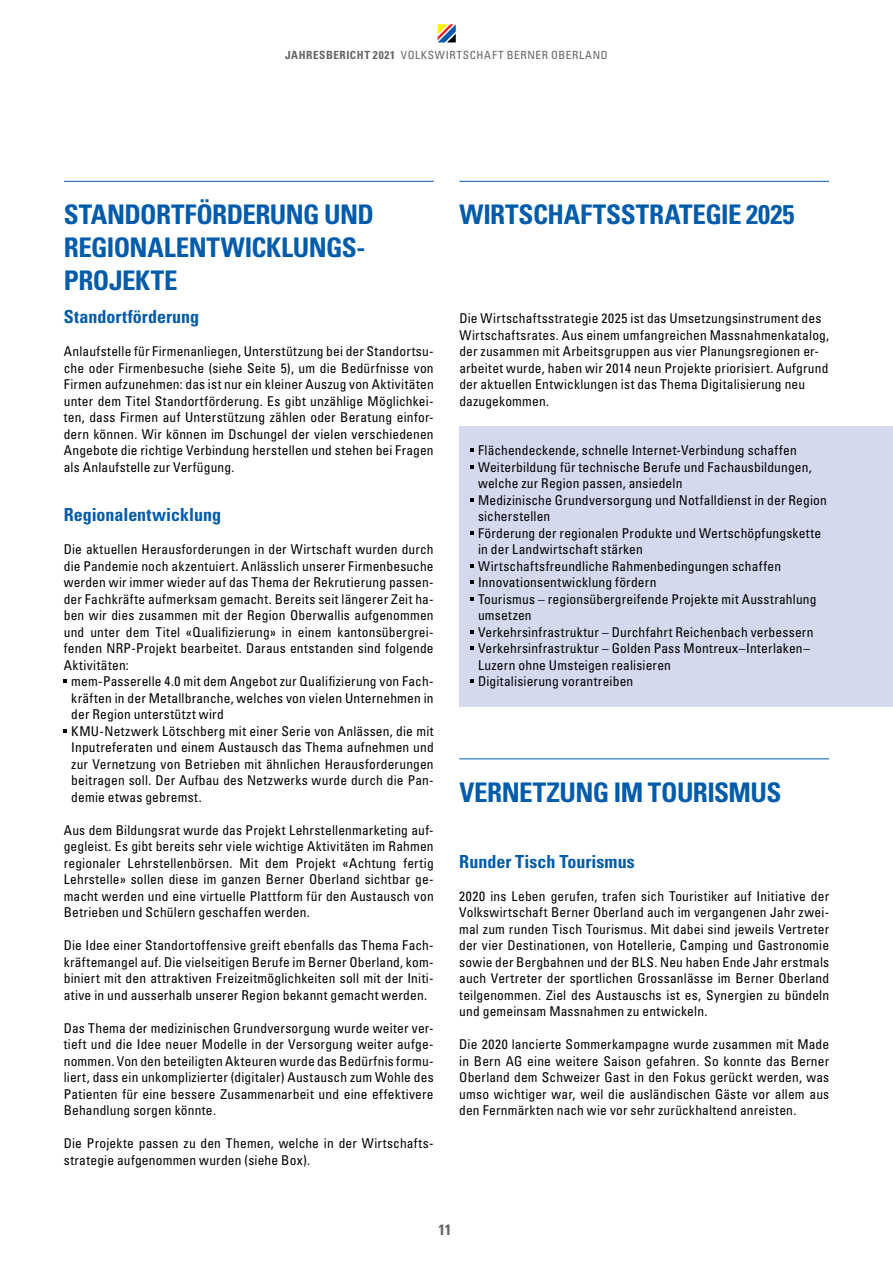
<style>
.page{position:relative;width:893px;height:1263px;background:#fff}
.page>*{position:absolute;margin:0;border:0;box-sizing:border-box;transform-origin:0 0}
.t1{font:700 condensed 27px/33px "Univers LT Std";letter-spacing:-.02em;color:#005baa}
.t2{font:700 condensed 18px "Univers LT Std";color:#005baa}
.t3{font:700 condensed 15px "Univers LT Std";color:#636466}
.t4{font:condensed 13.5px/16.5px "Univers LT Std";letter-spacing:.01em;color:#000;text-align:justify}
.t5{font:condensed 13.5px "Univers LT Std";letter-spacing:.03em;color:#000}
.t6{font:condensed 11.25px "Univers LT Std";letter-spacing:.06em;color:#636466}
.s1{font-weight:700}
</style>
<div class="page">
<svg style="left:438px;top:24px;width:17px;height:18px"></svg>
<div style="left:459px;top:426px;width:434px;height:280px;background:#d4d9ee"></div>
<hr style="left:64px;top:181px;width:370px;height:1px;background:#005baa">
<svg style="left:64px;top:729px;width:3px;height:4px"></svg>
<hr style="left:459px;top:181px;width:370px;height:1px;background:#005baa">
<svg style="left:470px;top:449px;width:4px;height:3px"></svg>
<svg style="left:470px;top:465px;width:4px;height:4px"></svg>
<svg style="left:470px;top:498px;width:4px;height:4px"></svg>
<svg style="left:470px;top:531px;width:4px;height:4px"></svg>
<svg style="left:470px;top:564px;width:4px;height:4px"></svg>
<svg style="left:470px;top:581px;width:4px;height:3px"></svg>
<svg style="left:470px;top:597px;width:4px;height:4px"></svg>
<svg style="left:470px;top:630px;width:4px;height:4px"></svg>
<svg style="left:470px;top:647px;width:4px;height:3px"></svg>
<svg style="left:470px;top:680px;width:4px;height:3px"></svg>
<hr style="left:459px;top:759px;width:370px;height:1px;background:#005baa">
<p class="t6" style="left:285px;top:48px;width:324px"><span class="s1">JAHRESBERICHT 2021</span> VOLKSWIRTSCHAFT BERNER OBERLAND</p>
<h1 class="t1" style="left:64px;top:198px;width:311px">STANDORTFÖRDERUNG UND<br>REGIONALENTWICKLUNGS-<br>PROJEKTE</h1>
<h2 class="t2" style="left:64px;top:306px;width:137px">Standortförderung</h2>
<p class="t4" style="left:64px;top:343px;width:371px">Anlaufstelle für Firmenanliegen, Unterstützung bei der Standortsu&shy;che oder Firmenbesuche (siehe Seite 5), um die Bedürfnisse von Firmen aufzunehmen: das ist nur ein kleiner Auszug von Aktivitäten unter dem Titel Standortförderung. Es gibt unzählige Möglichkei&shy;ten, dass Firmen auf Unterstützung zählen oder Beratung einfor&shy;dern können. Wir können im Dschungel der vielen verschiedenen Angebote die richtige Verbindung herstellen und stehen bei Fragen als Anlaufstelle zur Verfügung.</p>
<h2 class="t2" style="left:64px;top:504px;width:159px">Regionalentwicklung</h2>
<p class="t4" style="left:64px;top:541px;width:371px">Die aktuellen Herausforderungen in der Wirtschaft wurden durch</p>
<p class="t4" style="left:64px;top:557px;width:371px">die Pandemie noch akzentuiert. Anlässlich unserer Firmenbesuche</p>
<p class="t4" style="left:64px;top:574px;width:371px">werden wir immer wieder auf das Thema der Rekrutierung passen-</p>
<p class="t4" style="left:64px;top:590px;width:371px">der Fachkräfte aufmerksam gemacht. Bereits seit längerer Zeit ha-</p>
<p class="t4" style="left:64px;top:607px;width:371px">ben wir dies zusammen mit der Region Oberwallis aufgenommen</p>
<p class="t4" style="left:64px;top:623px;width:371px">und unter dem Titel «Qualifizierung» in einem kantonsübergrei-</p>
<p class="t4" style="left:64px;top:640px;width:371px">fenden NRP-Projekt bearbeitet. Daraus entstanden sind folgende</p>
<p class="t5" style="left:64px;top:656px;width:67px">Aktivitäten:</p>
<p class="t4" style="left:71px;top:673px;width:364px">mem-Passerelle 4.0 mit dem Angebot zur Qualifizierung von Fach-</p>
<p class="t4" style="left:71px;top:689px;width:364px">kräften in der Metallbranche, welches von vielen Unternehmen in</p>
<p class="t4" style="left:71px;top:706px;width:154px">der Region unterstützt wird</p>
<p class="t4" style="left:71px;top:722px;width:364px">KMU-Netzwerk Lötschberg mit einer Serie von Anlässen, die mit</p>
<p class="t4" style="left:71px;top:739px;width:364px">Inputreferaten und einem Austausch das Thema aufnehmen und</p>
<p class="t4" style="left:71px;top:755px;width:364px">zur Vernetzung von Betrieben mit ähnlichen Herausforderungen</p>
<p class="t4" style="left:71px;top:772px;width:364px">beitragen soll. Der Aufbau des Netzwerks wurde durch die Pan-</p>
<p class="t4" style="left:71px;top:788px;width:130px">demie etwas gebremst.</p>
<p class="t4" style="left:64px;top:821px;width:371px">Aus dem Bildungsrat wurde das Projekt Lehrstellenmarketing auf&shy;gegleist. Es gibt bereits sehr viele wichtige Aktivitäten im Rahmen regionaler Lehrstellenbörsen. Mit dem Projekt «Achtung fertig Lehrstelle» sollen diese im ganzen Berner Oberland sichtbar ge&shy;macht werden und eine virtuelle Plattform für den Austausch von Betrieben und Schülern geschaffen werden.</p>
<p class="t4" style="left:64px;top:937px;width:371px">Die Idee einer Standortoffensive greift ebenfalls das Thema Fach&shy;kräftemangel auf. Die vielseitigen Berufe im Berner Oberland, kom&shy;biniert mit den attraktiven Freizeitmöglichkeiten soll mit der Initi&shy;ative in und ausserhalb unserer Region bekannt gemacht werden.</p>
<p class="t4" style="left:64px;top:1019px;width:371px">Das Thema der medizinischen Grundversorgung wurde weiter ver&shy;tieft und die Idee neuer Modelle in der Versorgung weiter aufge&shy;nommen. Von den beteiligten Akteuren wurde das Bedürfnis formu&shy;liert, dass ein unkomplizierter (digitaler) Austausch zum Wohle des Patienten für eine bessere Zusammenarbeit und eine effektivere Behandlung sorgen könnte.</p>
<p class="t4" style="left:64px;top:1135px;width:371px">Die Projekte passen zu den Themen, welche in der Wirtschafts&shy;strategie aufgenommen wurden (siehe Box).</p>
<h1 class="t1" style="left:459px;top:198px;width:337px">WIRTSCHAFTSSTRATEGIE 2025</h1>
<p class="t4" style="left:459px;top:310px;width:371px;text-align:left">Die Wirtschaftsstrategie 2025 ist das Umsetzungsinstrument des Wirtschaftsrates. Aus einem umfangreichen Massnahmenkatalog, der zusammen mit Arbeitsgruppen aus vier Planungsregionen er&shy;arbeitet wurde, haben wir 2014 neun Projekte priorisiert. Aufgrund der aktuellen Entwicklungen ist das Thema Digitalisierung neu dazugekommen.</p>
<p class="t4" style="left:478px;top:442px;width:350px;text-align:left">Flächendeckende, schnelle Internet-Verbindung schaffen Weiterbildung für technische Berufe und Fachausbildungen, welche zur Region passen, ansiedeln<br>Medizinische Grundversorgung und Notfalldienst in der Region sicherstellen<br>Förderung der regionalen Produkte und Wertschöpfungskette in der Landwirtschaft stärken<br>Wirtschaftsfreundliche Rahmenbedingungen schaffen Innovationsentwicklung fördern<br>Tourismus – regionsübergreifende Projekte mit Ausstrahlung umsetzen<br>Verkehrsinfrastruktur – Durchfahrt Reichenbach verbessern Verkehrsinfrastruktur – Golden Pass Montreux–Interlaken– Luzern ohne Umsteigen realisieren<br>Digitalisierung vorantreiben</p>
<h1 class="t1" style="left:459px;top:775px;width:324px">VERNETZUNG IM TOURISMUS</h1>
<h2 class="t2" style="left:459px;top:850px;width:177px">Runder Tisch Tourismus</h2>
<p class="t4" style="left:459px;top:887px;width:371px">2020 ins Leben gerufen, trafen sich Touristiker auf Initiative der Volkswirtschaft Berner Oberland auch im vergangenen Jahr zwei&shy;mal zum runden Tisch Tourismus. Mit dabei sind jeweils Vertreter der vier Destinationen, von Hotellerie, Camping und Gastronomie sowie der Bergbahnen und der BLS. Neu haben Ende Jahr erstmals auch Vertreter der sportlichen Grossanlässe im Berner Oberland teilgenommen. Ziel des Austauschs ist es, Synergien zu bündeln und gemeinsam Massnahmen zu entwickeln.</p>
<p class="t4" style="left:459px;top:1036px;width:371px">Die 2020 lancierte Sommerkampagne wurde zusammen mit Made in Bern AG eine weitere Saison gefahren. So konnte das Berner Oberland dem Schweizer Gast in den Fokus gerückt werden, was umso wichtiger war, weil die ausländischen Gäste vor allem aus den Fernmärkten nach wie vor sehr zurückhaltend anreisten.</p>
<p class="t3" style="left:439px;top:1221px;width:15px">11</p>
</div>
